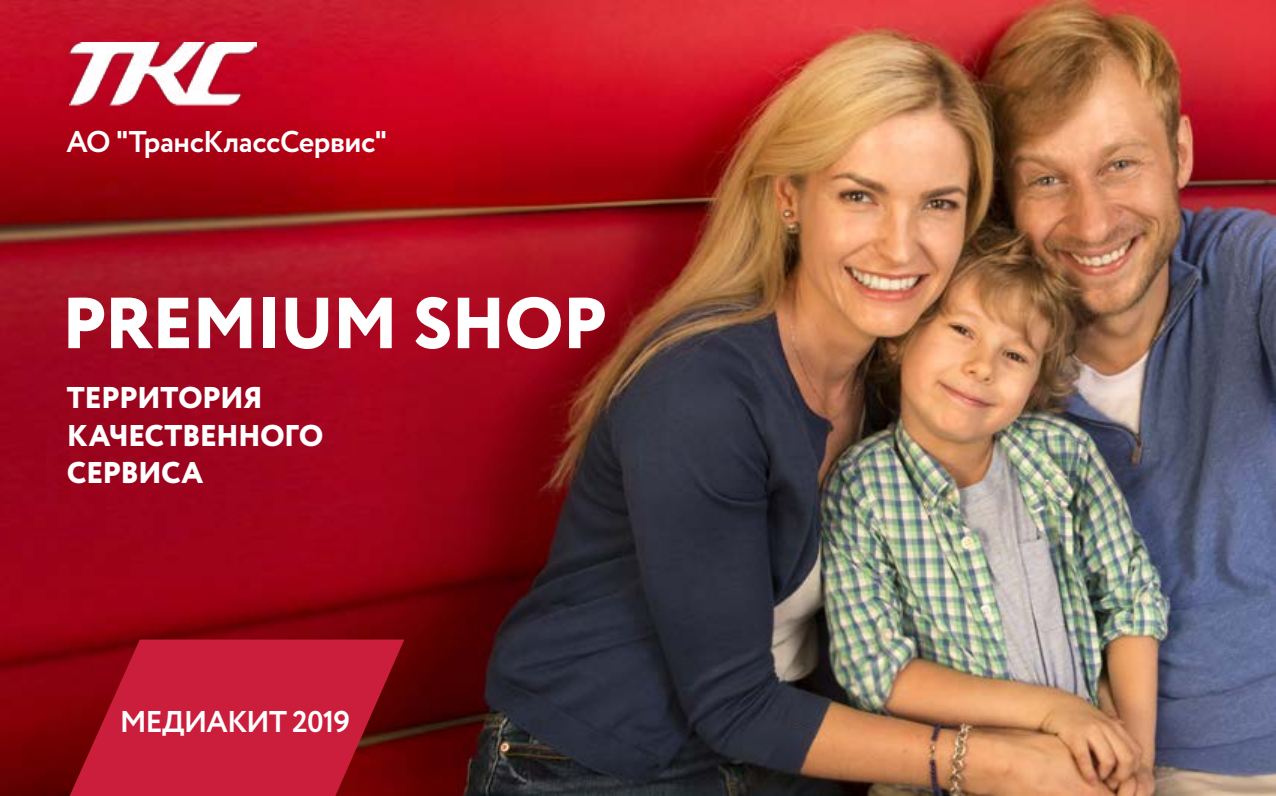
<style>
.page{position:relative;width:1276px;height:796px;background:#fff}
.page>*{position:absolute;margin:0;border:0;box-sizing:border-box;transform-origin:0 0}
.t1{font:800 72px "Circe";letter-spacing:-.02em;color:#fff}
.t2{font:700 30px "Circe";letter-spacing:-.025em;color:#fff}
.t3{font:800 30px/37.7px "Circe";letter-spacing:-.025em;color:#fff}
</style>
<div class="page">
<img style="left:0;top:0;width:1276px;height:795px">
<img style="left:70px;top:42px;width:186px;height:64px">
<svg style="left:70px;top:639px;width:334px;height:156px;background:#b71830"></svg>
<p class="t2" style="left:66px;top:122px;width:322px">АО "ТрансКлассСервис"</p>
<h1 class="t1" style="left:62px;top:274px;width:547px">PREMIUM SHOP</h1>
<p class="t3" style="left:67px;top:380px;width:258px">ТЕРРИТОРИЯ<br>КАЧЕСТВЕННОГО<br>СЕРВИСА</p>
<p class="t2" style="left:120px;top:701px;width:232px">МЕДИАКИТ 2019</p>
</div>
